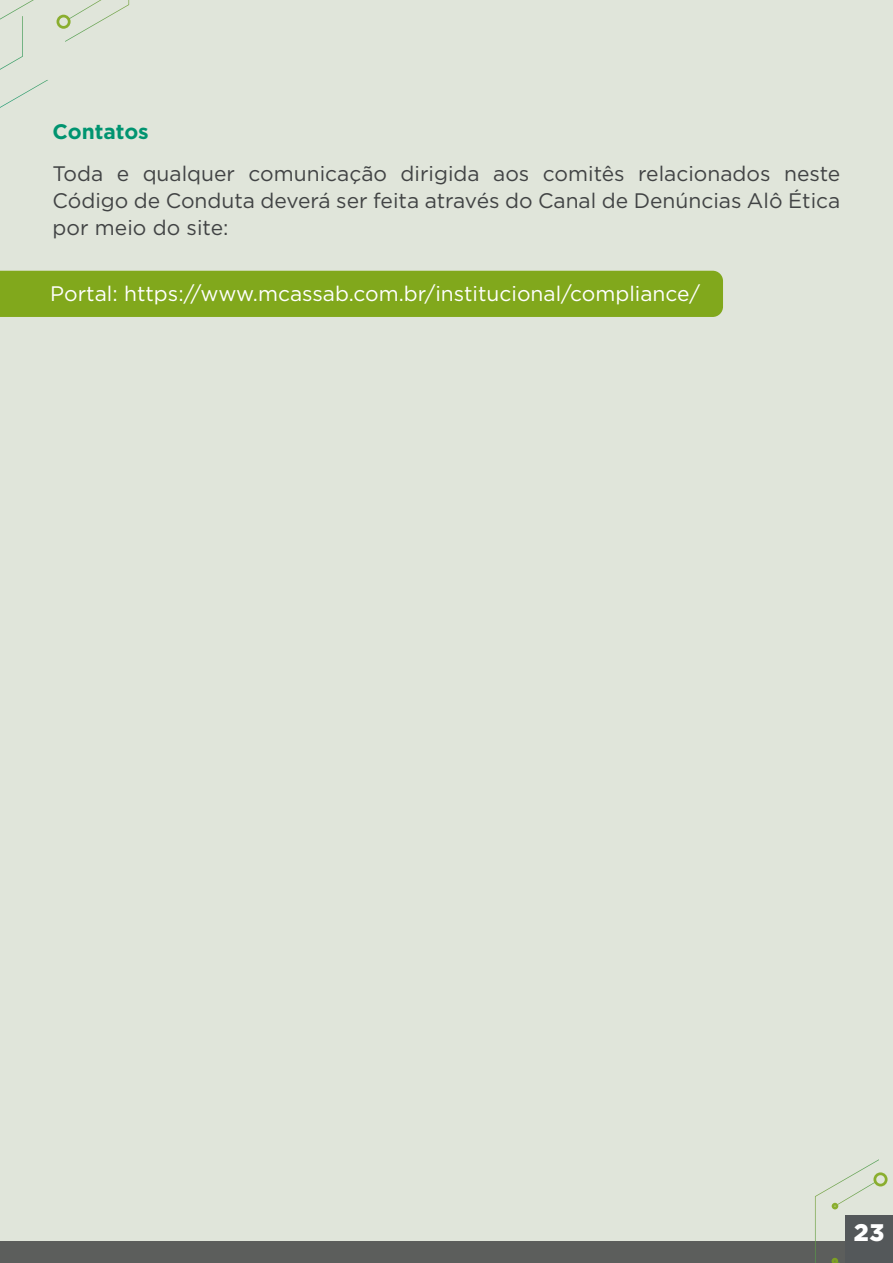
<style>
.page{position:relative;width:893px;height:1263px;background:#e0e5da}
.page>*{position:absolute;margin:0;border:0;box-sizing:border-box;transform-origin:0 0}
.t1{font:900 24px "Gotham";color:#fff}
.t2{font:21px/27px "Gotham";color:#414344;text-align:justify}
.t3{font:21px "Gotham";color:#fff}
.t4{font:700 21px "Gotham";color:#009470}
</style>
<div class="page">
<div style="left:0;top:1241px;width:893px;height:22px;background:#5c5e5c"></div>
<svg style="left:0;top:0;width:129px;height:108px"></svg>
<svg style="left:815px;top:1159px;width:73px;height:104px"></svg>
<div style="left:0;top:271px;width:723px;height:46px;background:#81a81c"></div>
<div style="left:845px;top:1215px;width:48px;height:48px;background:#54585a"></div>
<p class="t4" style="left:53px;top:119px;width:98px">Contatos</p>
<p class="t2" style="left:53px;top:159px;width:789px">Toda e qualquer comunicação dirigida aos comitês relacionados neste Código de Conduta deverá ser feita através do Canal de Denúncias Alô Ética por meio do site:</p>
<p class="t3" style="left:50px;top:280px;width:651px">Portal: https://www.mcassab.com.br/institucional/compliance/</p>
<p class="t1" style="left:854px;top:1218px;width:32px">23</p>
</div>
